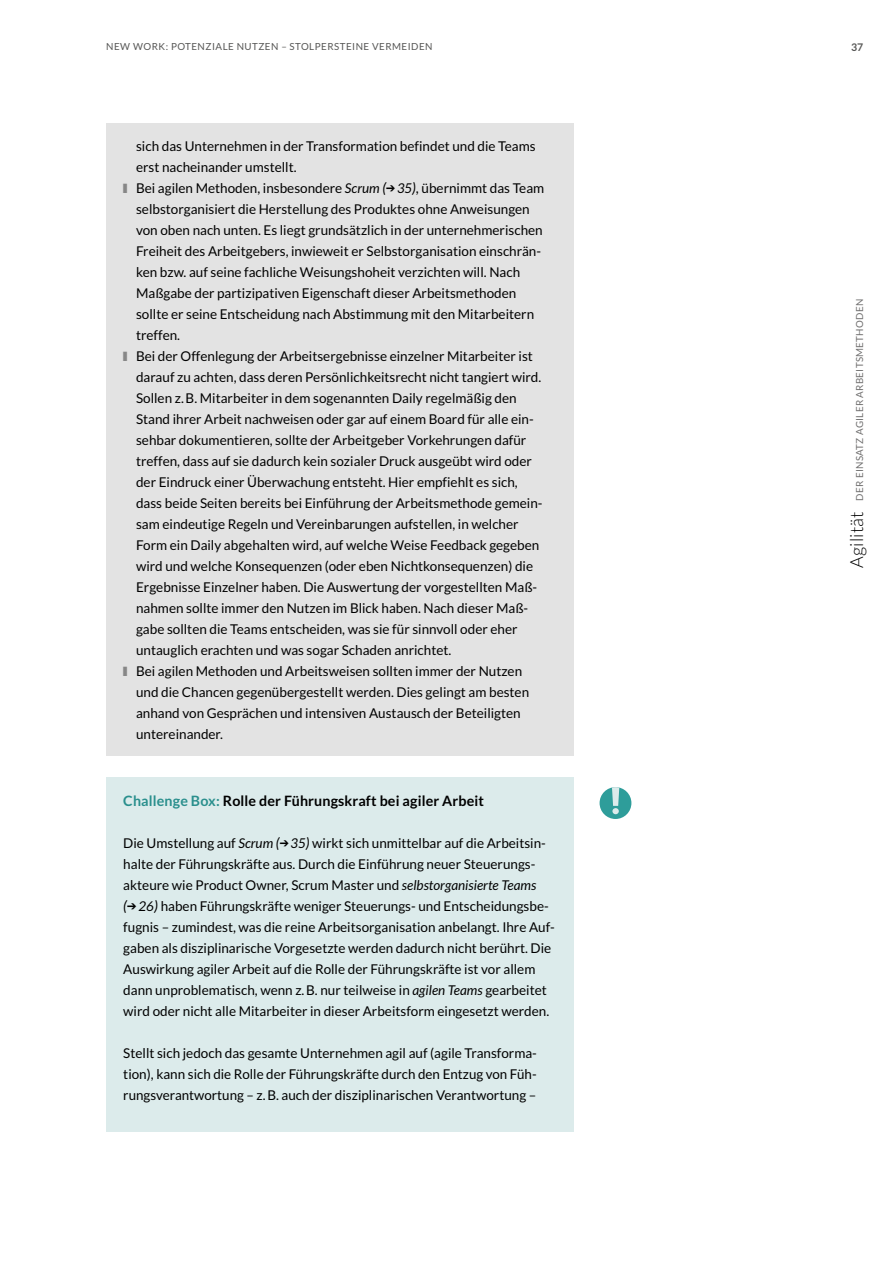
<style>
.page{position:relative;width:893px;height:1263px;background:#fff}
.page>*{position:absolute;margin:0;border:0;box-sizing:border-box;transform-origin:0 0}
.t1{font:700 14.25px "Lato";letter-spacing:.01em;color:#000}
.t2{font:13.5px/21px "Lato";color:#000}
.t3{font:700 10.5px "Lato";color:#575756}
.t4{font:9.75px "Lato";letter-spacing:.05em;color:#575756}
.t5{font:9.75px "Lato";letter-spacing:.03em;color:#706f6f}
.s1{color:#878787}
.s2{font-style:italic}
.s3{font-style:italic;font-size:14.25px}
.s4{color:#2a8f8d}
.s5{font-weight:300;font-size:18px;color:#000}
</style>
<div class="page">
<div style="left:600px;top:787px;width:31px;height:32px;background:#2e9d9a;border-radius:50%"></div>
<svg style="left:612px;top:787px;width:7px;height:27px"></svg>
<div style="left:106px;top:777px;width:468px;height:355px;background:#dcebeb"></div>
<div style="left:106px;top:123px;width:468px;height:633px;background:#e3e3e3"></div>
<p class="t4" style="left:106px;top:41px;width:328px">NEW WORK: POTENZIALE NUTZEN – STOLPERSTEINE VERMEIDEN</p>
<p class="t3" style="left:851px;top:41px;width:14px">37</p>
<p class="t2" style="left:136px;top:136px;width:401px">sich das Unternehmen in der Transformation befindet und die Teams erst nacheinander umstellt.</p>
<p class="t2" style="left:136px;top:178px;width:410px;text-indent:-13px"><span class="s1">■</span> Bei agilen Methoden, insbesondere <span class="s2">Scrum</span> <span class="s3">(</span>➔ <span class="s2">35</span><span class="s3">),</span> übernimmt das Team selbstorganisiert die Herstellung des Produktes ohne Anweisungen von oben nach unten. Es liegt grundsätzlich in der unternehmerischen Freiheit des Arbeitgebers, inwieweit er Selbstorganisation einschrän&shy;ken bzw. auf seine fachliche Weisungshoheit verzichten will. Nach Maßgabe der partizipativen Eigenschaft dieser Arbeitsmethoden sollte er seine Entscheidung nach Abstimmung mit den Mitarbeitern treffen.</p>
<p class="t2" style="left:136px;top:346px;width:408px;text-indent:-13px"><span class="s1">■</span> Bei der Offenlegung der Arbeitsergebnisse einzelner Mitarbeiter ist darauf zu achten, dass deren Persönlichkeitsrecht nicht tangiert wird.<br>Sollen z.B. Mitarbeiter in dem sogenannten Daily regelmäßig den Stand ihrer Arbeit nachweisen oder gar auf einem Board für alle ein&shy;sehbar dokumentieren, sollte der Arbeitgeber Vorkehrungen dafür treffen, dass auf sie dadurch kein sozialer Druck ausgeübt wird oder der Eindruck einer Überwachung entsteht. Hier empfiehlt es sich, dass beide Seiten bereits bei Einführung der Arbeitsmethode gemein&shy;sam eindeutige Regeln und Vereinbarungen aufstellen, in welcher Form ein Daily abgehalten wird, auf welche Weise Feedback gegeben wird und welche Konsequenzen (oder eben Nichtkonsequenzen) die Ergebnisse Einzelner haben. Die Auswertung der vorgestellten Maß&shy;nahmen sollte immer den Nutzen im Blick haben. Nach dieser Maß&shy;gabe sollten die Teams entscheiden, was sie für sinnvoll oder eher untauglich erachten und was sogar Schaden anrichtet.</p>
<p class="t2" style="left:136px;top:661px;width:395px;text-indent:-13px"><span class="s1">■</span> Bei agilen Methoden und Arbeitsweisen sollten immer der Nutzen und die Chancen gegenübergestellt werden. Dies gelingt am besten anhand von Gesprächen und intensiven Austausch der Beteiligten untereinander.</p>
<p class="t1" style="left:123px;top:792px;width:362px"><span class="s4">Challenge Box:</span> Rolle der Führungskraft bei agiler Arbeit</p>
<p class="t2" style="left:123px;top:832px;width:433px">Die Umstellung auf <span class="s2">Scrum</span> <span class="s3">(</span>➔ <span class="s2">35</span><span class="s3">)</span> wirkt sich unmittelbar auf die Arbeitsin&shy;halte der Führungskräfte aus. Durch die Einführung neuer Steuerungs&shy;akteure wie Product Owner, Scrum Master und <span class="s2">selbstorganisierte Teams<br></span><span class="s3">(</span>➔ <span class="s2">26</span><span class="s3">)</span> haben Führungskräfte weniger Steuerungs- und Entscheidungsbe&shy;fugnis – zumindest, was die reine Arbeitsorganisation anbelangt. Ihre Auf&shy;gaben als disziplinarische Vorgesetzte werden dadurch nicht berührt. Die Auswirkung agiler Arbeit auf die Rolle der Führungskräfte ist vor allem dann unproblematisch, wenn z.B. nur teilweise in <span class="s2">agilen Teams</span> gearbeitet wird oder nicht alle Mitarbeiter in dieser Arbeitsform eingesetzt werden.</p>
<p class="t2" style="left:123px;top:1042px;width:415px;text-align:justify">Stellt sich jedoch das gesamte Unternehmen agil auf (agile Transforma&shy;tion), kann sich die Rolle der Führungskräfte durch den Entzug von Füh&shy;rungsverantwortung – z.B. auch der disziplinarischen Verantwortung –</p>
<p class="t5" style="left:854px;top:568px;width:270px;rotate:-90deg"><span class="s5">Agilität</span> DER EINSATZ AGILER ARBEITSMETHODEN</p>
</div>
